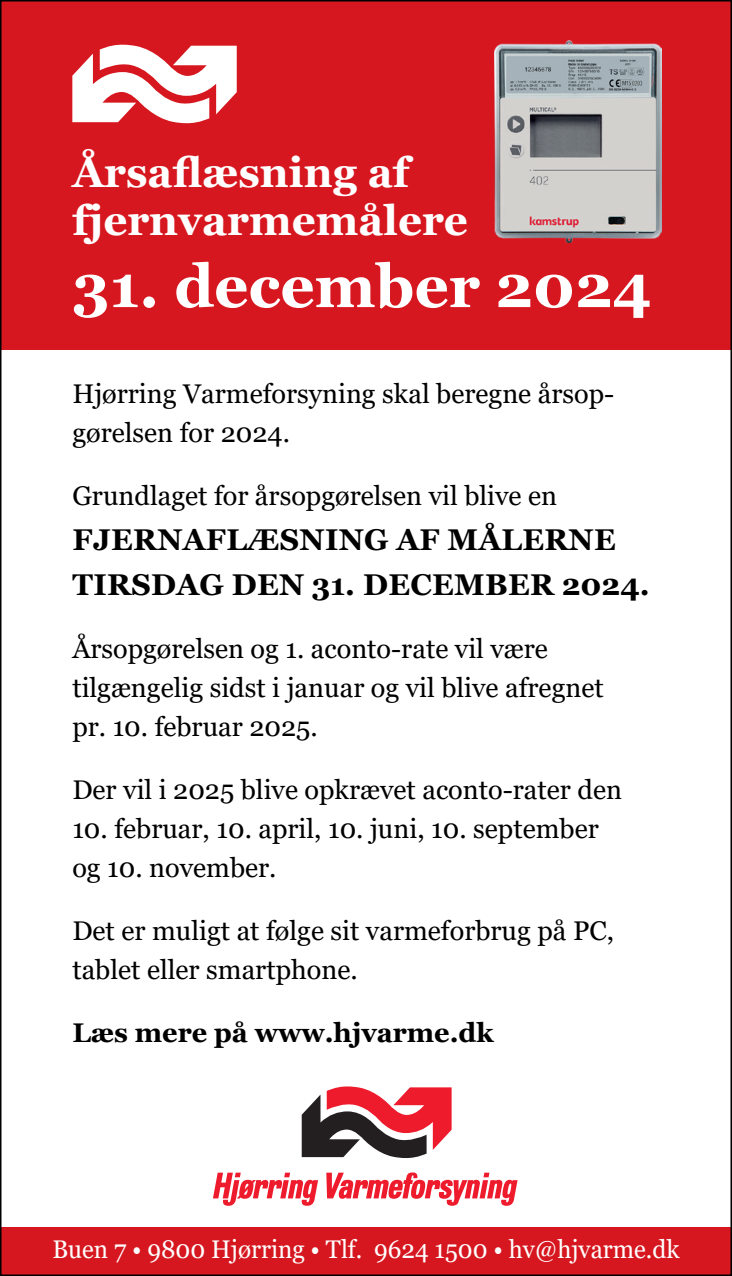
<style>
.page{position:relative;width:732px;height:1276px;background:#fff}
.page>*{position:absolute;margin:0;border:0;box-sizing:border-box;transform-origin:0 0}
.t1{font:700 60px "Georgia";color:#fff}
.t2{font:700 42px/48px "Georgia";color:#fff}
.t3{font:700 30px/45px "Georgia";letter-spacing:.01em;color:#000001}
.t4{font:27px/39px "Georgia";color:#000001}
.t5{font:700 27px "Georgia";color:#000001}
.t6{font:25.5px "Georgia";color:#fff;scale:.95 1}
</style>
<div class="page">
<div style="left:0;top:1228px;width:731px;height:48px;background:#d7171f"></div>
<svg style="left:213px;top:1172px;width:105px;height:33px"></svg>
<svg style="left:326px;top:1172px;width:191px;height:33px"></svg>
<svg style="left:301px;top:1086px;width:150px;height:72px"></svg>
<div style="left:0;top:0;width:731px;height:349px;background:#d7171f"></div>
<svg style="left:72px;top:44px;width:165px;height:80px"></svg>
<img style="left:494px;top:40px;width:167px;height:202px">
<h2 class="t2" style="left:72px;top:149px;width:397px">Årsaflæsning af fjernvarmemålere</h2>
<h1 class="t1" style="left:72px;top:248px;width:580px">31. december 2024</h1>
<p class="t4" style="left:72px;top:374px;width:543px">Hjørring Varmeforsyning skal beregne årsop&shy;gørelsen for 2024.</p>
<p class="t4" style="left:72px;top:476px;width:486px">Grundlaget for årsopgørelsen vil blive en</p>
<p class="t3" style="left:73px;top:517px;width:578px">FJERNAFLÆSNING AF MÅLERNE<br>TIRSDAG DEN 31. DECEMBER 2024.</p>
<p class="t4" style="left:72px;top:629px;width:532px">Årsopgørelsen og 1. aconto-rate vil være tilgængelig sidst i januar og vil blive afregnet pr. 10. februar 2025.</p>
<p class="t4" style="left:72px;top:770px;width:551px">Der vil i 2025 blive opkrævet aconto-rater den</p>
<p class="t4" style="left:72px;top:809px;width:528px">10. februar, 10. april, 10. juni, 10. september og 10. november.</p>
<p class="t4" style="left:72px;top:911px;width:543px">Det er muligt at følge sit varmeforbrug på PC, tablet eller smartphone.</p>
<p class="t5" style="left:72px;top:1015px;width:422px">Læs mere på www.hjvarme.dk</p>
<p class="t6" style="left:52px;top:1233px;width:661px">Buen 7 • 9800 Hjørring • Tlf. 9624 1500 • hv@hjvarme.dk</p>
</div>
